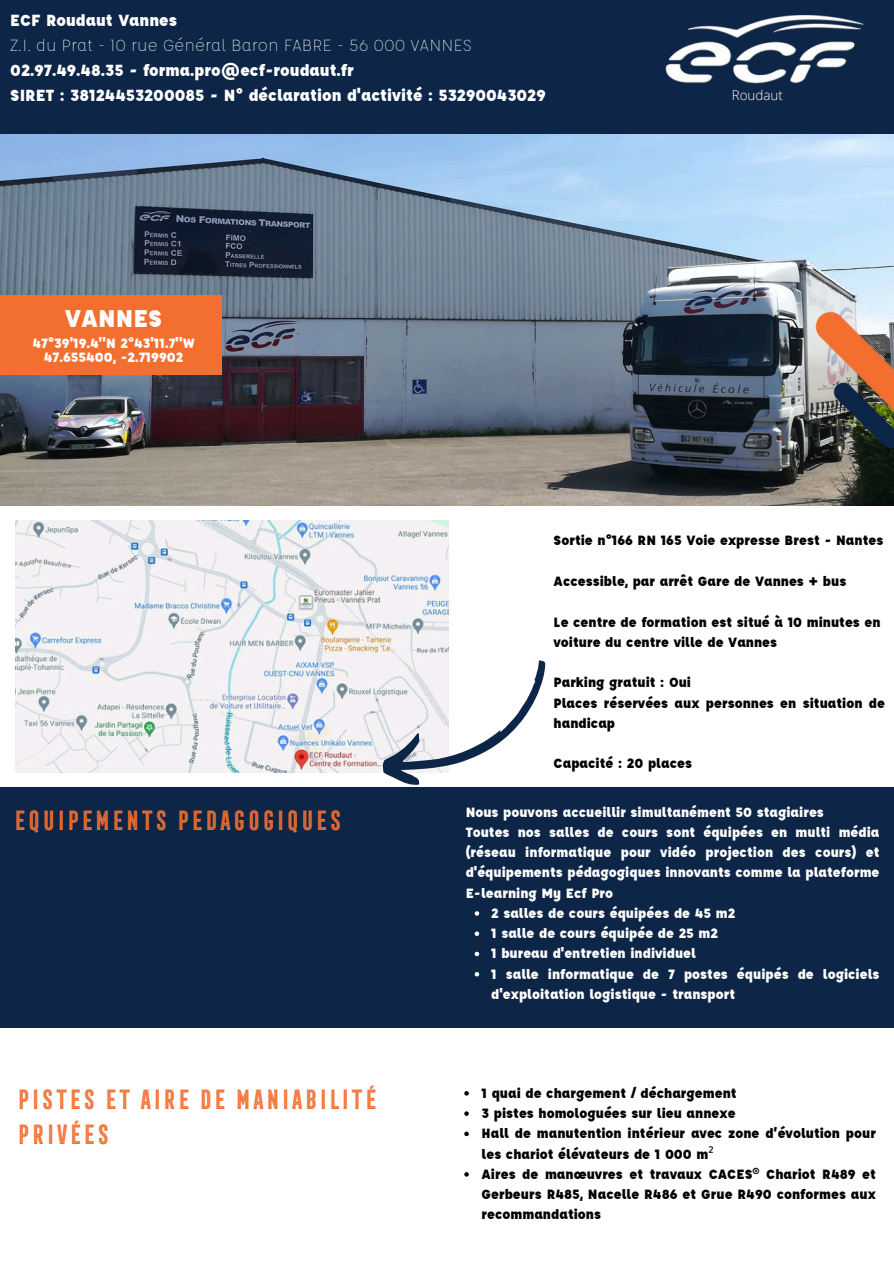
<style>
.page{position:relative;width:894px;height:1264px;background:#fff}
.page>*{position:absolute;margin:0;border:0;box-sizing:border-box;transform-origin:0 0}
.t1{font:900 27px "Affogato";color:#fff}
.t2{font:25.5px/34.8px "Frontage Condensed Inline";color:#f36f30}
.t3{font:900 18px/24.8px "Affogato";color:#fff}
.t4{font:900 15px/20.2px "Affogato";color:#000}
.t5{font:900 15px/20.2px "Affogato";color:#fff}
.t6{font:300 13.35px "Open Sans";color:#fff}
.s1{font-weight:300}
.s2{font-family:"Noto Sans";font-weight:400}
</style>
<div class="page">
<img style="left:0;top:133px;width:893px;height:373px">
<div style="left:0;top:296px;width:222px;height:79px;background:#f36f30"></div>
<img style="left:765px;top:261px;width:128px;height:203px">
<img style="left:801px;top:350px;width:92px;height:131px">
<div style="left:0;top:0;width:893px;height:133px;background:#0d2546"></div>
<img style="left:665px;top:15px;width:199px;height:69px">
<div style="left:0;top:787px;width:893px;height:240px;background:#0d2546"></div>
<img style="left:16px;top:521px;width:432px;height:251px">
<svg style="left:474px;top:911px;width:5px;height:4px"></svg>
<svg style="left:474px;top:931px;width:5px;height:5px"></svg>
<svg style="left:474px;top:951px;width:5px;height:5px"></svg>
<svg style="left:474px;top:972px;width:5px;height:4px"></svg>
<svg style="left:464px;top:1091px;width:4px;height:4px"></svg>
<svg style="left:464px;top:1111px;width:4px;height:4px"></svg>
<svg style="left:464px;top:1131px;width:4px;height:5px"></svg>
<svg style="left:464px;top:1172px;width:4px;height:4px"></svg>
<svg style="left:372px;top:658px;width:174px;height:127px"></svg>
<h4 class="t3" style="left:10px;top:7px;width:536px">ECF Roudaut Vannes<br><span class="s1">Z.I. du Prat - 10 rue Général Baron FABRE - 56 000 VANNES </span>02.97.49.48.35 - forma.pro@ecf-roudaut.fr<br>SIRET : 38124453200085 - N° déclaration d'activité : 53290043029</h4>
<p class="t6" style="left:731px;top:86px;width:53px">Roudaut</p>
<p class="t1" style="left:65px;top:301px;width:99px">VANNES</p>
<p class="t5" style="left:32px;top:335px;width:164px;line-height:14.7px;text-align:center">47°39'19.4"N 2°43'11.7"W<br>47.655400, -2.719902</p>
<p class="t4" style="left:553px;top:530px;width:331px">Sortie n°166 RN 165 Voie expresse Brest - Nantes</p>
<h5 class="t4" style="left:553px;top:570px;width:294px">Accessible, par arrêt Gare de Vannes + bus</h5>
<h5 class="t4" style="left:553px;top:611px;width:328px">Le centre de formation est situé à 10 minutes en voiture du centre ville de Vannes</h5>
<h5 class="t4" style="left:553px;top:671px;width:333px">Parking gratuit : Oui<br>Places réservées aux personnes en situation de handicap</h5>
<h5 class="t4" style="left:553px;top:752px;width:140px">Capacité : 20 places</h5>
<h5 class="t2" style="left:13px;top:803px;width:331px">EQUIPEMENTS PEDAGOGIQUES</h5>
<p class="t5" style="left:465px;top:801px;width:415px">Nous pouvons accueillir simultanément 50 stagiaires<br>Toutes nos salles de cours sont équipées en multi média (réseau informatique pour vidéo projection des cours) et d'équipements pédagogiques innovants comme la plateforme E-learning My Ecf Pro</p>
<h1 class="t5" style="left:491px;top:902px;width:245px">2 salles de cours équipées de 45 m2</h1>
<h5 class="t5" style="left:491px;top:922px;width:228px">1 salle de cours équipée de 25 m2</h5>
<p class="t5" style="left:491px;top:942px;width:206px">1 bureau d'entretien individuel</p>
<p class="t5" style="left:491px;top:963px;width:390px">1 salle informatique de 7 postes équipés de logiciels d'exploitation logistique - transport</p>
<p class="t2" style="left:16px;top:1082px;width:362px">PISTES ET AIRE DE MANIABILITÉ<br>PRIVÉES</p>
<p class="t4" style="left:481px;top:1082px;width:256px">1 quai de chargement / déchargement</p>
<h2 class="t4" style="left:481px;top:1102px;width:255px">3 pistes homologuées sur lieu annexe</h2>
<p class="t4" style="left:481px;top:1122px;width:396px">Hall de manutention intérieur avec zone d’évolution pour les chariot élévateurs de 1 000 m<span class="s2">²</span></p>
<p class="t4" style="left:481px;top:1163px;width:396px;text-align:justify">Aires de manœuvres et travaux CACES® Chariot R489 et Gerbeurs R485, Nacelle R486 et Grue R490 conformes aux recommandations</p>
</div>
